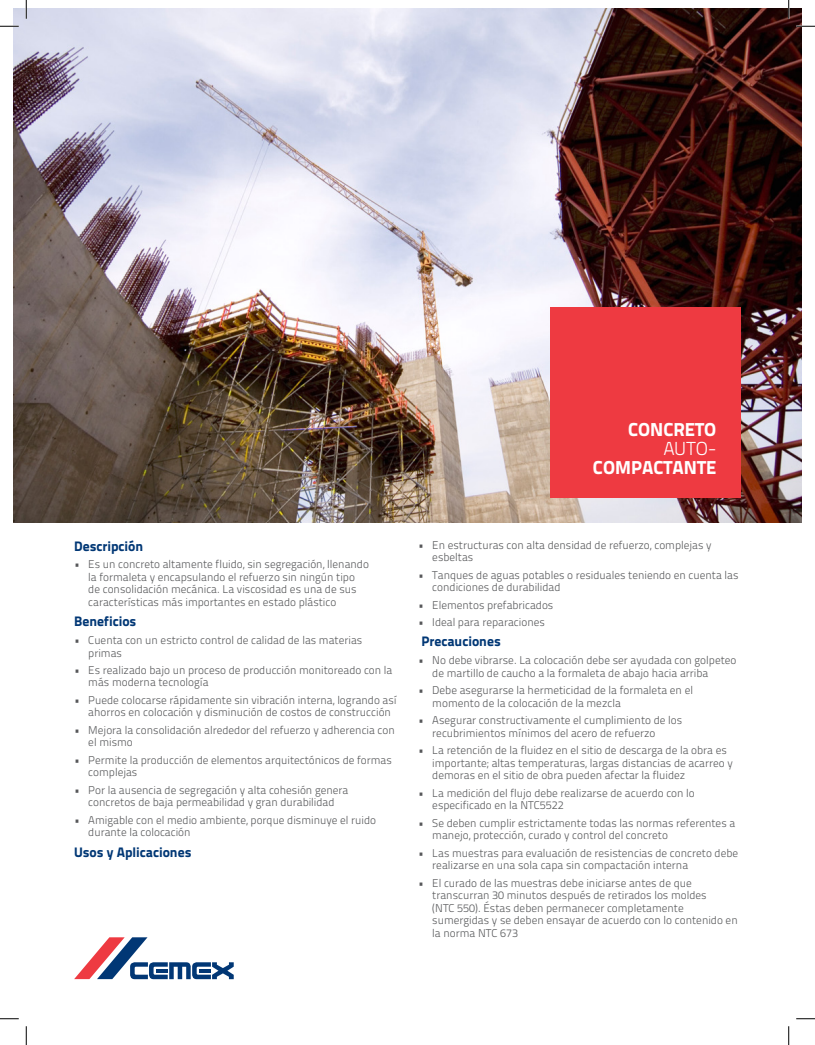
<style>
.page{position:relative;width:815px;height:1045px;background:#fff}
.page>*{position:absolute;margin:0;border:0;box-sizing:border-box;transform-origin:0 0}
.titulos{font:800 18.75px/18.8px "Titillium Text 22 L";color:#fff;text-align:right}
.text{font:800 13.75px "Titillium Text 22 L";color:#013775}
.bullets{font:300 11.25px/12.5px "Titillium Text 22 L";color:#57585a}
.s1{font-weight:300}
</style>
<div class="page">
<img style="left:13px;top:9px;width:788px;height:514px">
<div style="left:550px;top:307px;width:190px;height:191px;background:#ee3a41"></div>
<svg style="left:74px;top:937px;width:160px;height:42px"></svg>
<svg style="left:0;top:25px;width:19px;height:2px"></svg>
<svg style="left:796px;top:25px;width:18px;height:2px"></svg>
<svg style="left:0;top:1018px;width:19px;height:1px"></svg>
<svg style="left:796px;top:1018px;width:18px;height:1px"></svg>
<svg style="left:25px;top:0;width:2px;height:19px"></svg>
<svg style="left:25px;top:1026px;width:2px;height:19px"></svg>
<svg style="left:787px;top:0;width:2px;height:19px"></svg>
<svg style="left:788px;top:1026px;width:1px;height:19px"></svg>
<p class="titulos" style="left:628px;top:419px;width:90px">CONCRETO<br><span class="s1">AUTO-</span></p>
<p class="titulos" style="left:592px;top:456px;width:125px">COMPACTANTE</p>
<p class="text" style="left:74px;top:535px;width:71px">Descripción</p>
<p class="bullets" style="left:88px;top:557px;width:282px;text-indent:-14px">• Es un concreto altamente fluido, sin segregación, llenando la formaleta y encapsulando el refuerzo sin ningún tipo de consolidación mecánica. La viscosidad es una de sus características más importantes en estado plástico</p>
<p class="text" style="left:74px;top:610px;width:64px">Beneficios</p>
<p class="bullets" style="left:88px;top:633px;width:275px;text-indent:-14px">• Cuenta con un estricto control de calidad de las materias primas</p>
<p class="bullets" style="left:88px;top:663px;width:305px;text-indent:-14px">• Es realizado bajo un proceso de producción monitoreado con la más moderna tecnología</p>
<p class="bullets" style="left:88px;top:693px;width:310px;text-indent:-14px">• Puede colocarse rápidamente sin vibración interna, logrando así ahorros en colocación y disminución de costos de construcción</p>
<p class="bullets" style="left:88px;top:723px;width:308px;text-indent:-14px">• Mejora la consolidación alrededor del refuerzo y adherencia con el mismo</p>
<p class="bullets" style="left:88px;top:753px;width:305px;text-indent:-14px">• Permite la producción de elementos arquitectónicos de formas complejas</p>
<p class="bullets" style="left:74px;top:783px;width:276px;text-align:center">• Por la ausencia de segregación y alta cohesión genera concretos de baja permeabilidad y gran durabilidad</p>
<p class="bullets" style="left:88px;top:813px;width:289px;text-indent:-14px">• Amigable con el medio ambiente, porque disminuye el ruido durante la colocación</p>
<p class="text" style="left:74px;top:841px;width:119px">Usos y Aplicaciones</p>
<p class="bullets" style="left:432px;top:538px;width:281px;text-indent:-14px">• En estructuras con alta densidad de refuerzo, complejas y esbeltas</p>
<p class="bullets" style="left:432px;top:568px;width:307px;text-indent:-14px">• Tanques de aguas potables o residuales teniendo en cuenta las condiciones de durabilidad</p>
<p class="bullets" style="left:418px;top:598px;width:137px">• Elementos prefabricados</p>
<p class="bullets" style="left:418px;top:615px;width:128px">• Ideal para reparaciones</p>
<p class="text" style="left:421px;top:631px;width:81px">Precauciones</p>
<p class="bullets" style="left:432px;top:653px;width:305px;text-indent:-14px">• No debe vibrarse. La colocación debe ser ayudada con golpeteo de martillo de caucho a la formaleta de abajo hacia arriba</p>
<p class="bullets" style="left:432px;top:683px;width:262px;text-indent:-14px">• Debe asegurarse la hermeticidad de la formaleta en el momento de la colocación de la mezcla</p>
<p class="bullets" style="left:432px;top:713px;width:251px;text-indent:-14px">• Asegurar constructivamente el cumplimiento de los recubrimientos mínimos del acero de refuerzo</p>
<p class="bullets" style="left:432px;top:743px;width:302px;text-indent:-14px">• La retención de la fluidez en el sitio de descarga de la obra es importante; altas temperaturas, largas distancias de acarreo y demoras en el sitio de obra pueden afectar la fluidez</p>
<p class="bullets" style="left:432px;top:786px;width:264px;text-indent:-14px">• La medición del flujo debe realizarse de acuerdo con lo especificado en la NTC5522</p>
<p class="bullets" style="left:432px;top:816px;width:304px;text-indent:-14px">• Se deben cumplir estrictamente todas las normas referentes a manejo, protección, curado y control del concreto</p>
<p class="bullets" style="left:432px;top:845px;width:307px;text-indent:-14px">• Las muestras para evaluación de resistencias de concreto debe realizarse en una sola capa sin compactación interna</p>
<p class="bullets" style="left:432px;top:875px;width:307px;text-indent:-14px">• El curado de las muestras debe iniciarse antes de que transcurran 30 minutos después de retirados los moldes<br>(NTC 550). Éstas deben permanecer completamente sumergidas y se deben ensayar de acuerdo con lo contenido en la norma NTC 673</p>
</div>
